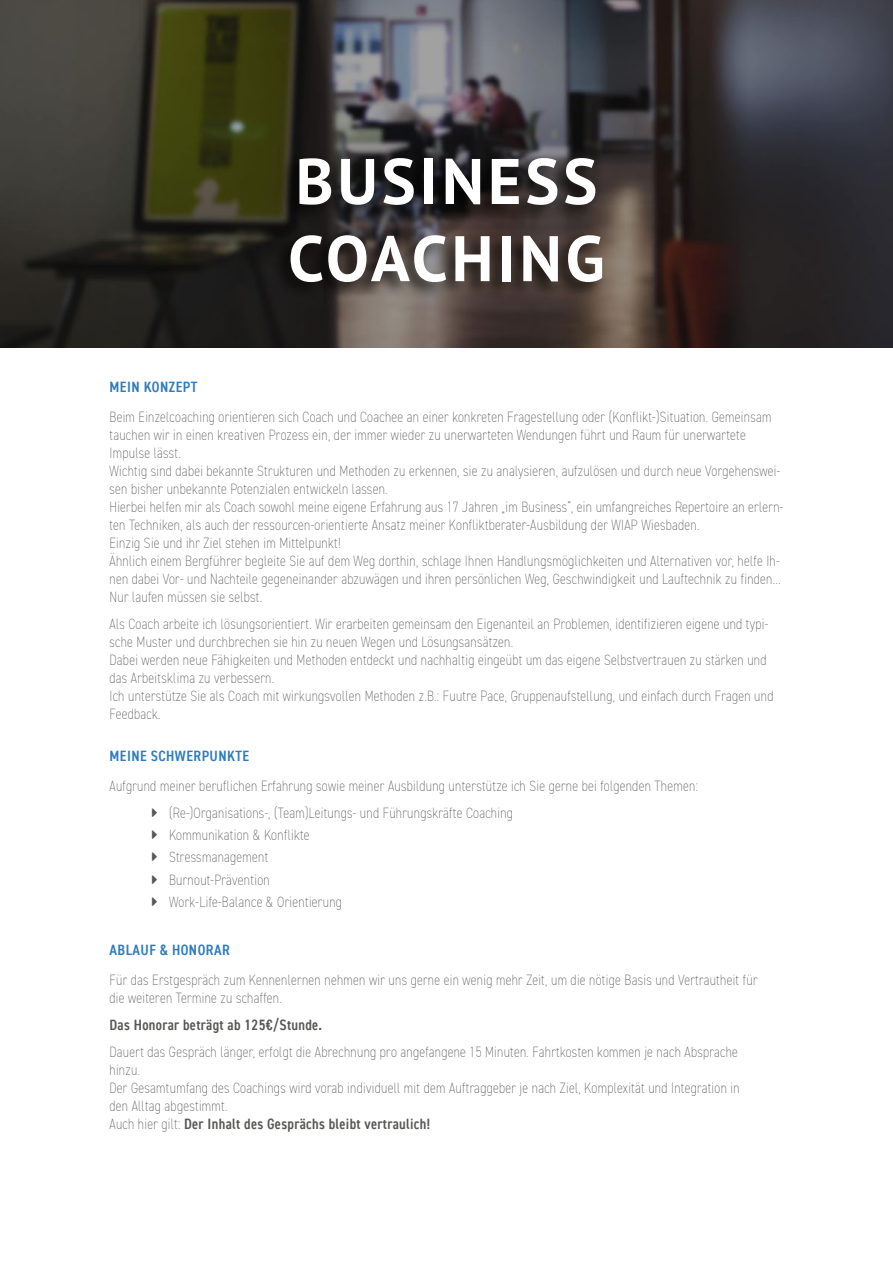
<style>
.page{position:relative;width:893px;height:1263px;background:#fff}
.page>*{position:absolute;margin:0;border:0;box-sizing:border-box;transform-origin:0 0}
.t1{font:700 64.35px/77.1px "PT Sans";letter-spacing:.06em;color:#fff}
.t2{font:200 condensed 15px/18px "DIN2014";letter-spacing:.02em;color:#575756}
.t3{font:600 condensed 15px "DIN2014";letter-spacing:.03em;color:#2e7cc0}
.t4{font:600 condensed 15px "DIN2014";letter-spacing:.02em;color:#575756}
.s1{font-weight:600}
</style>
<div class="page">
<img style="left:0;top:0;width:893px;height:348px">
<div style="left:270px;top:152px;width:336px;height:148px;background:#000;opacity:.75"></div>
<h1 class="t1" style="left:288px;top:142px;width:318px">BUSINESS<br>COACHING</h1>
<p class="t3" style="left:110px;top:377px;width:89px">MEIN KONZEPT</p>
<p class="t2" style="left:109px;top:408px;width:675px">Beim Einzelcoaching orientieren sich Coach und Coachee an einer konkreten Fragestellung oder (Konflikt-)Situation. Gemeinsam tauchen wir in einen kreativen Prozess ein, der immer wieder zu unerwarteten Wendungen führt und Raum für unerwartete Impulse lässt.<br>Wichtig sind dabei bekannte Strukturen und Methoden zu erkennen, sie zu analysieren, aufzulösen und durch neue Vorgehenswei&shy;sen bisher unbekannte Potenzialen entwickeln lassen.<br>Hierbei helfen mir als Coach sowohl meine eigene Erfahrung aus 17 Jahren „im Business“, ein umfangreiches Repertoire an erlern&shy;ten Techniken, als auch der ressourcen-orientierte Ansatz meiner Konfliktberater-Ausbildung der WIAP Wiesbaden.<br>Einzig Sie und ihr Ziel stehen im Mittelpunkt!<br>Ähnlich einem Bergführer begleite Sie auf dem Weg dorthin, schlage Ihnen Handlungsmöglichkeiten und Alternativen vor, helfe Ih&shy;nen dabei Vor- und Nachteile gegeneinander abzuwägen und ihren persönlichen Weg, Geschwindigkeit und Lauftechnik zu finden… Nur laufen müssen sie selbst.</p>
<p class="t2" style="left:109px;top:615px;width:665px">Als Coach arbeite ich lösungsorientiert. Wir erarbeiten gemeinsam den Eigenanteil an Problemen, identifizieren eigene und typi&shy;sche Muster und durchbrechen sie hin zu neuen Wegen und Lösungsansätzen.<br>Dabei werden neue Fähigkeiten und Methoden entdeckt und nachhaltig eingeübt um das eigene Selbstvertrauen zu stärken und das Arbeitsklima zu verbessern.<br>Ich unterstütze Sie als Coach mit wirkungsvollen Methoden z.B.: Fuutre Pace, Gruppenaufstellung, und einfach durch Fragen und Feedback.</p>
<p class="t3" style="left:110px;top:746px;width:141px">MEINE SCHWERPUNKTE</p>
<p class="t2" style="left:169px;top:773px;width:530px;line-height:26.5px;text-indent:-60px">Aufgrund meiner beruflichen Erfahrung sowie meiner Ausbildung unterstütze ich Sie gerne bei folgenden Themen: (Re-)Organisations-, (Team)Leitungs- und Führungskräfte Coaching</p>
<p class="t2" style="left:169px;top:824px;width:174px;line-height:22.2px">Kommunikation &amp; Konflikte<br>Stressmanagement<br>Burnout-Prävention<br>Work-Life-Balance &amp; Orientierung</p>
<p class="t3" style="left:110px;top:940px;width:122px">ABLAUF &amp; HONORAR</p>
<p class="t2" style="left:109px;top:971px;width:650px">Für das Erstgespräch zum Kennenlernen nehmen wir uns gerne ein wenig mehr Zeit, um die nötige Basis und Vertrautheit für die weiteren Termine zu schaffen.</p>
<p class="t4" style="left:109px;top:1015px;width:214px">Das Honorar beträgt ab 125€/Stunde.</p>
<p class="t2" style="left:109px;top:1043px;width:632px">Dauert das Gespräch länger, erfolgt die Abrechnung pro angefangene 15 Minuten. Fahrtkosten kommen je nach Absprache hinzu.<br>Der Gesamtumfang des Coachings wird vorab individuell mit dem Auftraggeber je nach Ziel, Komplexität und Integration in den Alltag abgestimmt.<br>Auch hier gilt: <span class="s1">Der Inhalt des Gesprächs bleibt vertraulich!</span></p>
</div>
